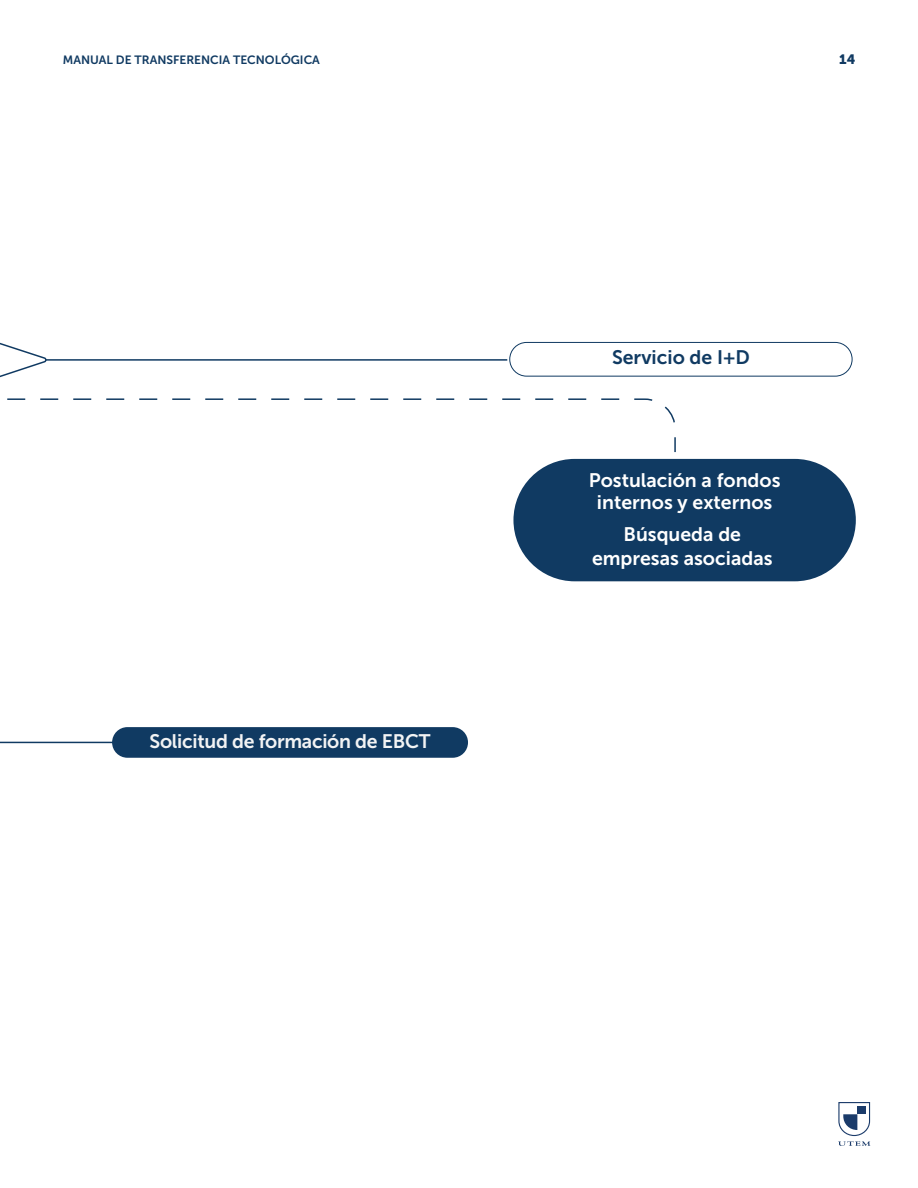
<style>
.page{position:relative;width:918px;height:1188px;background:#fff}
.page>*{position:absolute;margin:0;border:0;box-sizing:border-box;transform-origin:0 0}
.t1{font:19.5px/22.5px "Museo Sans 700";color:#fff;text-align:center}
.t2{font:19.5px "Museo Sans 700";letter-spacing:-.015em;color:#f2f3f4}
.t3{font:19.5px "Museo Sans 700";color:#103a62}
.t4{font:13.5px "Museo Sans 900";color:#103a62}
.t5{font:12px "Museo Sans 700";color:#103a62}
</style>
<div class="page">
<hr style="left:0;top:742px;width:167px;height:1px;background:#103a62">
<div style="left:513px;top:459px;width:343px;height:122px;background:#103a62;border-radius:61px"></div>
<div style="left:112px;top:727px;width:356px;height:31px;background:#103a62;border-radius:15px"></div>
<svg style="left:0;top:341px;width:677px;height:112px"></svg>
<hr style="left:46px;top:359px;width:461px;height:2px;background:#103a62">
<div style="left:510px;top:342px;width:342px;height:34px;background:#fff;border-radius:17px"></div>
<div style="left:509px;top:342px;width:343px;height:35px;border:1px solid #103a62;border-radius:17px"></div>
<svg style="left:838px;top:1102px;width:33px;height:44px"></svg>
<div style="left:857px;top:1107px;width:9px;height:7px;background:#1b3b6a"></div>
<p class="t5" style="left:63px;top:53px;width:259px">MANUAL DE TRANSFERENCIA TECNOLÓGICA</p>
<p class="t4" style="left:839px;top:52px;width:18px">14</p>
<p class="t3" style="left:612px;top:347px;width:139px">Servicio de I+D</p>
<p class="t2" style="left:150px;top:731px;width:282px">Solicitud de formación de EBCT</p>
<p class="t1" style="left:589px;top:469px;width:193px">Postulación a fondos internos y externos</p>
<p class="t1" style="left:592px;top:523px;width:182px;line-height:23.4px">Búsqueda de empresas asociadas</p>
</div>
